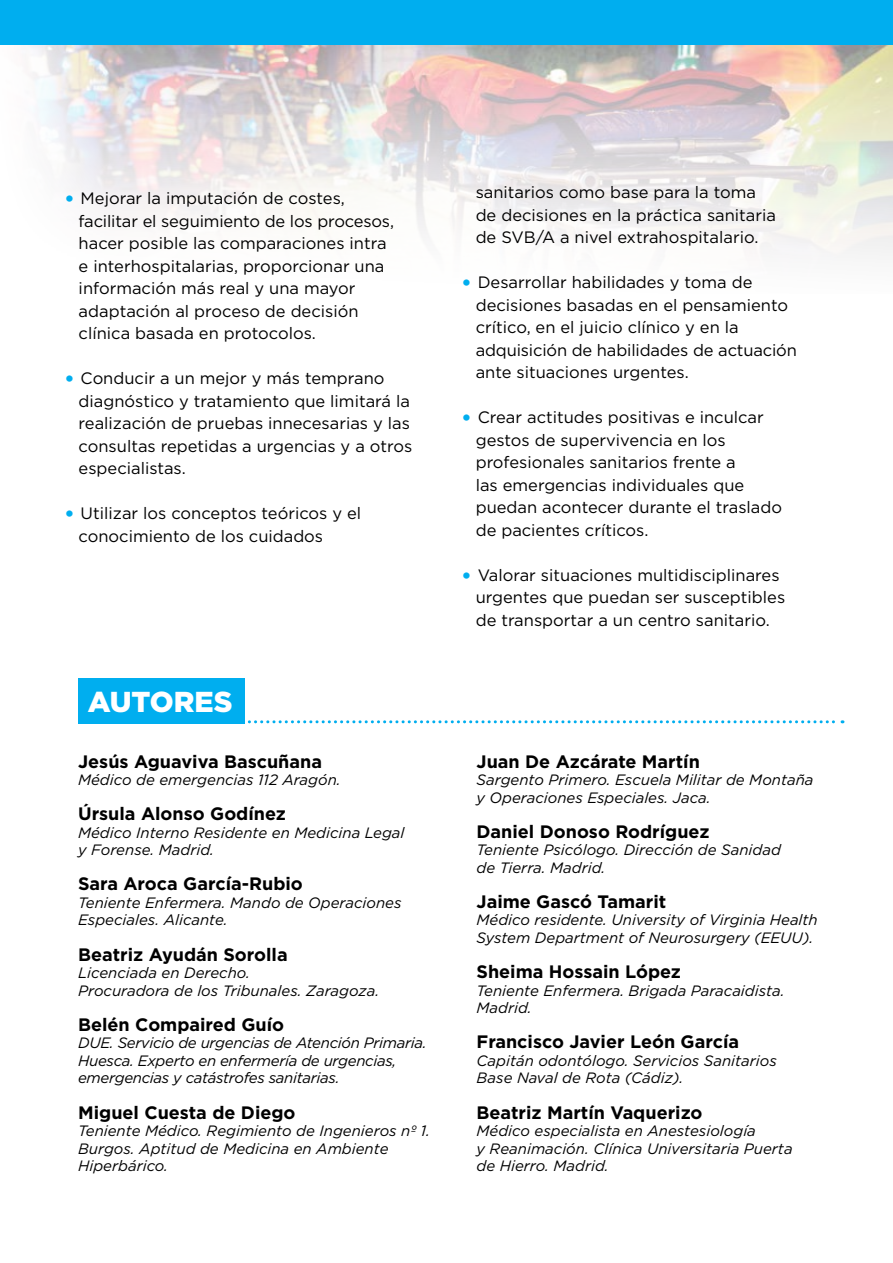
<style>
.page{position:relative;width:893px;height:1263px;background:#fff}
.page>*{position:absolute;margin:0;border:0;box-sizing:border-box;transform-origin:0 0}
.t1{font:900 28.8px "Gotham";color:#fff}
.t2{font:700 18px "Gotham";color:#000}
.t3{font:16.5px/22.5px "Gotham";color:#000}
.t4{font:italic 15px/17.5px "Gotham";color:#000}
.t5{font:italic 15px/17.5px "Gotham";letter-spacing:-.02em;color:#000}
.s1{font-size:24px;color:#00aeef}
</style>
<div class="page">
<img style="left:0;top:44px;width:893px;height:212px">
<div style="left:0;top:0;width:893px;height:44px;background:#00aeef"></div>
<svg style="left:247px;top:720px;width:596px;height:3px"></svg>
<div style="left:78px;top:678px;width:167px;height:45px;background:#00aeef"></div>
<p class="t3" style="left:79px;top:187px;width:317px;text-indent:-15px"><span class="s1">•</span> Mejorar la imputación de costes, facilitar el seguimiento de los procesos, hacer posible las comparaciones intra e interhospitalarias, proporcionar una información más real y una mayor adaptación al proceso de decisión clínica basada en protocolos.</p>
<p class="t3" style="left:79px;top:367px;width:335px;text-indent:-15px"><span class="s1">•</span> Conducir a un mejor y más temprano diagnóstico y tratamiento que limitará la realización de pruebas innecesarias y las consultas repetidas a urgencias y a otros especialistas.</p>
<p class="t3" style="left:79px;top:502px;width:284px;text-indent:-15px"><span class="s1">•</span> Utilizar los conceptos teóricos y el conocimiento de los cuidados</p>
<h1 class="t1" style="left:88px;top:682px;width:146px">AUTORES</h1>
<p class="t2" style="left:78px;top:749px;width:245px">Jesús Aguaviva Bascuñana</p>
<p class="t4" style="left:78px;top:771px;width:264px">Médico de emergencias 112 Aragón.</p>
<p class="t2" style="left:78px;top:802px;width:209px">Úrsula Alonso Godínez</p>
<p class="t4" style="left:78px;top:823px;width:328px">Médico Interno Residente en Medicina Legal y Forense. Madrid.</p>
<p class="t2" style="left:78px;top:872px;width:226px">Sara Aroca García-Rubio</p>
<p class="t4" style="left:78px;top:893px;width:325px">Teniente Enfermera. Mando de Operaciones<br>Especiales. Alicante.</p>
<p class="t2" style="left:78px;top:942px;width:211px">Beatriz Ayudán Sorolla</p>
<p class="t4" style="left:78px;top:964px;width:303px">Licenciada en Derecho.<br>Procuradora de los Tribunales. Zaragoza.</p>
<p class="t2" style="left:78px;top:1012px;width:208px">Belén Compaired Guío</p>
<p class="t5" style="left:78px;top:1034px;width:350px">DUE. Servicio de urgencias de Atención Primaria.<br>Huesca. Experto en enfermería de urgencias, emergencias y catástrofes sanitarias.</p>
<p class="t2" style="left:78px;top:1100px;width:219px">Miguel Cuesta de Diego</p>
<p class="t4" style="left:78px;top:1122px;width:353px">Teniente Médico. Regimiento de Ingenieros nº 1.<br>Burgos. Aptitud de Medicina en Ambiente<br>Hiperbárico.</p>
<p class="t3" style="left:476px;top:181px;width:302px">sanitarios como base para la toma de decisiones en la práctica sanitaria de SVB/A a nivel extrahospitalario.</p>
<p class="t3" style="left:476px;top:271px;width:323px;text-indent:-15px"><span class="s1">•</span> Desarrollar habilidades y toma de decisiones basadas en el pensamiento crítico, en el juicio clínico y en la adquisición de habilidades de actuación ante situaciones urgentes.</p>
<p class="t3" style="left:476px;top:406px;width:308px;text-indent:-15px"><span class="s1">•</span> Crear actitudes positivas e inculcar gestos de supervivencia en los profesionales sanitarios frente a<br>las emergencias individuales que puedan acontecer durante el traslado de pacientes críticos.</p>
<p class="t3" style="left:476px;top:563px;width:311px;text-indent:-15px"><span class="s1">•</span> Valorar situaciones multidisciplinares urgentes que puedan ser susceptibles de transportar a un centro sanitario.</p>
<p class="t2" style="left:476px;top:749px;width:225px">Juan De Azcárate Martín</p>
<p class="t4" style="left:476px;top:771px;width:339px">Sargento Primero. Escuela Militar de Montaña y Operaciones Especiales. Jaca.</p>
<p class="t2" style="left:476px;top:819px;width:234px">Daniel Donoso Rodríguez</p>
<p class="t4" style="left:476px;top:841px;width:306px">Teniente Psicólogo. Dirección de Sanidad de Tierra. Madrid.</p>
<p class="t2" style="left:476px;top:889px;width:191px">Jaime Gascó Tamarit</p>
<p class="t4" style="left:476px;top:911px;width:343px">Médico residente. University of Virginia Health<br>System Department of Neurosurgery (EEUU).</p>
<p class="t2" style="left:476px;top:960px;width:206px">Sheima Hossain López</p>
<p class="t4" style="left:476px;top:981px;width:309px">Teniente Enfermera. Brigada Paracaidista.<br>Madrid.</p>
<p class="t2" style="left:476px;top:1030px;width:264px">Francisco Javier León García</p>
<p class="t4" style="left:476px;top:1051px;width:302px">Capitán odontólogo. Servicios Sanitarios<br>Base Naval de Rota (Cádiz).</p>
<p class="t2" style="left:476px;top:1100px;width:227px">Beatriz Martín Vaquerizo</p>
<p class="t4" style="left:476px;top:1122px;width:318px">Médico especialista en Anestesiología<br>y Reanimación. Clínica Universitaria Puerta de Hierro. Madrid.</p>
</div>
